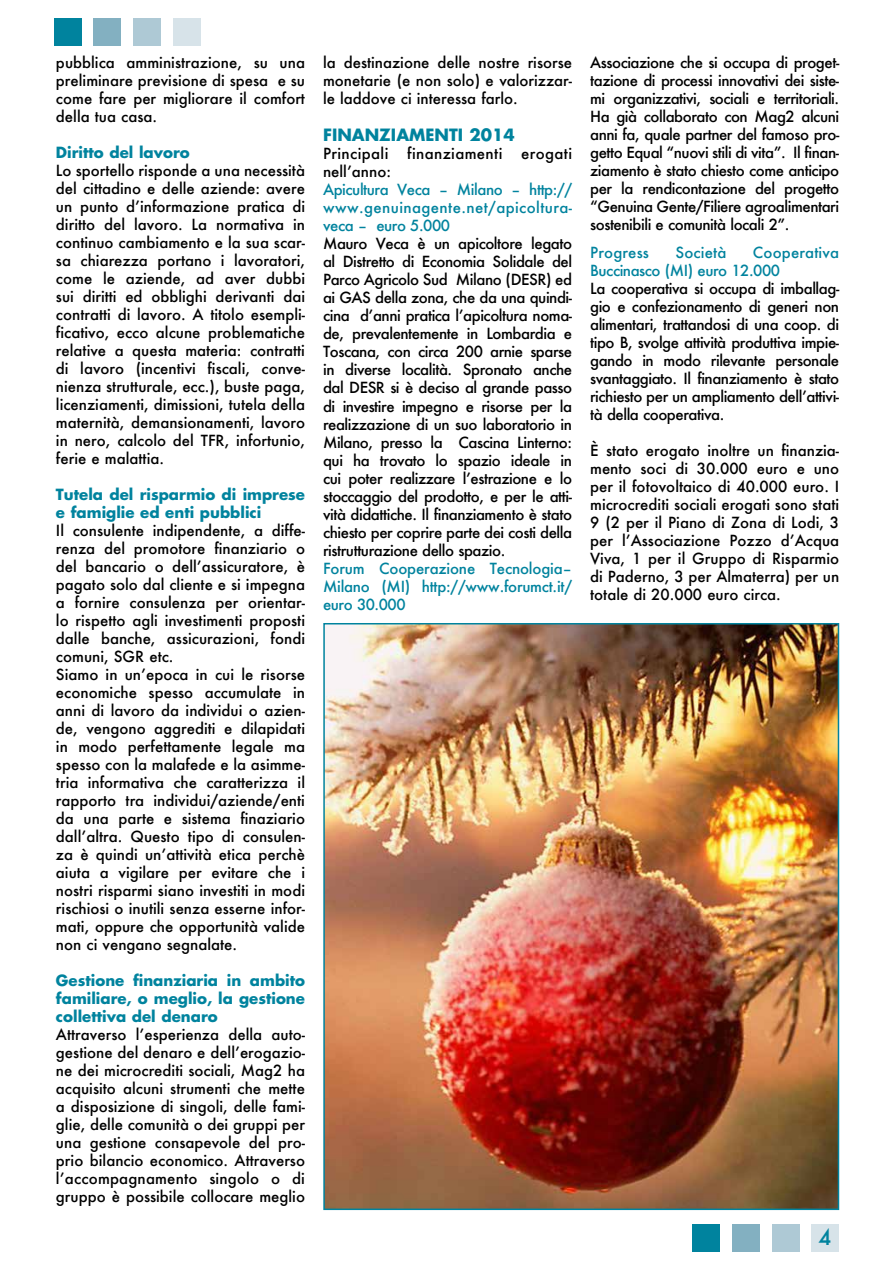
<style>
.page{position:relative;width:893px;height:1263px;background:#fff}
.page>*{position:absolute;margin:0;border:0;box-sizing:border-box;transform-origin:0 0}
.t1{font:500 21px "Futura";color:#00839e}
.t2{font:700 16.5px "Futura";color:#00839e}
.t3{font:500 15px/18px "Futura";color:#000;text-align:justify}
.t4{font:500 15px/18px "Futura";letter-spacing:-.01em;color:#00839e;text-align:justify}
.t5{font:700 15px/18px "Futura";color:#00839e}
.t6{font:500 15px/18px "Futura";letter-spacing:-.03em;color:#00839e}
.t7{font:500 15px "Futura";letter-spacing:.025em;color:#000}
.t8{font:500 15px "Futura";letter-spacing:.01em;color:#00839e}
</style>
<div class="page">
<div style="left:54px;top:18px;width:27px;height:27px;background:#00839e"></div>
<div style="left:94px;top:18px;width:27px;height:27px;background:#83b0c1"></div>
<div style="left:134px;top:18px;width:27px;height:27px;background:#aec9d5"></div>
<div style="left:173px;top:18px;width:27px;height:27px;background:#d7e3e9"></div>
<div style="left:692px;top:1225px;width:27px;height:27px;background:#00839e"></div>
<div style="left:732px;top:1225px;width:27px;height:27px;background:#83b0c1"></div>
<div style="left:772px;top:1225px;width:27px;height:27px;background:#aec9d5"></div>
<div style="left:812px;top:1225px;width:27px;height:27px;background:#d7e3e9"></div>
<img style="left:326px;top:626px;width:510px;height:581px">
<div style="left:323px;top:623px;width:516px;height:587px;border:2px solid #00839e"></div>
<p class="t3" style="left:56px;top:53px;width:251px">pubblica amministrazione, su una preliminare previsione di spesa e su come fare per migliorare il comfort della tua casa.</p>
<p class="t5" style="left:56px;top:143px;width:135px">Diritto del lavoro</p>
<p class="t3" style="left:56px;top:161px;width:251px">Lo sportello risponde a una necessità del cittadino e delle aziende: avere un punto d’informazione pratica di diritto del lavoro. La normativa in continuo cambiamento e la sua scar&shy;sa chiarezza portano i lavoratori, come le aziende, ad aver dubbi sui diritti ed obblighi derivanti dai contratti di lavoro. A titolo esempli&shy;ficativo, ecco alcune problematiche relative a questa materia: contratti di lavoro (incentivi fiscali, conve&shy;nienza strutturale, ecc.), buste paga, licenziamenti, dimissioni, tutela della maternità, demansionamenti, lavoro in nero, calcolo del TFR, infortunio, ferie e malattia.</p>
<p class="t5" style="left:56px;top:485px;width:251px">Tutela del risparmio di imprese e famiglie ed enti pubblici</p>
<p class="t3" style="left:56px;top:521px;width:251px;text-align:left">Il consulente indipendente, a diffe&shy;renza del promotore finanziario o del bancario o dell’assicuratore, è pagato solo dal cliente e si impegna a fornire consulenza per orientar&shy;lo rispetto agli investimenti proposti dalle banche, assicurazioni, fondi comuni, SGR etc.<br>Siamo in un’epoca in cui le risorse economiche spesso accumulate in anni di lavoro da individui o azien&shy;de, vengono aggrediti e dilapidati in modo perfettamente legale ma spesso con la malafede e la asimme&shy;tria informativa che caratterizza il rapporto tra individui/aziende/enti da una parte e sistema finaziario dall’altra. Questo tipo di consulen&shy;za è quindi un’attività etica perchè aiuta a vigilare per evitare che i nostri risparmi siano investiti in modi rischiosi o inutili senza esserne infor&shy;mati, oppure che opportunità valide non ci vengano segnalate.</p>
<p class="t5" style="left:56px;top:971px;width:251px;text-align:justify">Gestione finanziaria in ambito familiare, o meglio, la gestione collettiva del denaro</p>
<p class="t3" style="left:56px;top:1025px;width:251px">Attraverso l’esperienza della auto&shy;gestione del denaro e dell’erogazio&shy;ne dei microcrediti sociali, Mag2 ha acquisito alcuni strumenti che mette a disposizione di singoli, delle fami&shy;glie, delle comunità o dei gruppi per una gestione consapevole del pro&shy;prio bilancio economico. Attraverso l’accompagnamento singolo o di gruppo è possibile collocare meglio</p>
<p class="t3" style="left:323px;top:53px;width:251px">la destinazione delle nostre risorse monetarie (e non solo) e valorizzar&shy;le laddove ci interessa farlo.</p>
<p class="t2" style="left:323px;top:124px;width:12px">Finanziamenti</p>
<p class="t2" style="left:469px;top:124px;width:47px">2014</p>
<p class="t7" style="left:323px;top:144px;width:67px">Principali</p>
<p class="t7" style="left:407px;top:144px;width:97px">finanziamenti</p>
<p class="t7" style="left:521px;top:144px;width:52px">erogati</p>
<p class="t3" style="left:323px;top:163px;width:69px">nell’anno:</p>
<p class="t4" style="left:323px;top:181px;width:251px">Apicultura Veca – Milano – http:// www.genuinagente.net/apicoltura&shy;veca – euro 5.000</p>
<p class="t3" style="left:323px;top:235px;width:251px">Mauro Veca è un apicoltore legato al Distretto di Economia Solidale del Parco Agricolo Sud Milano (DESR) ed ai GAS della zona, che da una quindi&shy;cina d’anni pratica l’apicoltura noma&shy;de, prevalentemente in Lombardia e Toscana, con circa 200 arnie sparse in diverse località. Spronato anche dal DESR si è deciso al grande passo di investire impegno e risorse per la realizzazione di un suo laboratorio in Milano, presso la Cascina Linterno: qui ha trovato lo spazio ideale in cui poter realizzare l’estrazione e lo stoccaggio del prodotto, e per le atti&shy;vità didattiche. Il finanziamento è stato chiesto per coprire parte dei costi della ristrutturazione dello spazio.</p>
<p class="t4" style="left:323px;top:559px;width:251px">Forum Cooperazione Tecnologia– Milano (MI) http://www.forumct.it/ euro 30.000</p>
<p class="t3" style="left:590px;top:53px;width:251px">Associazione che si occupa di proget&shy;tazione di processi innovativi dei siste&shy;mi organizzativi, sociali e territoriali.<br>Ha già collaborato con Mag2 alcuni anni fa, quale partner del famoso pro&shy;getto Equal “nuovi stili di vita”. Il finan&shy;ziamento è stato chiesto come anticipo per la rendicontazione del progetto “Genuina Gente/Filiere agroalimentari sostenibili e comunità locali 2”.</p>
<p class="t8" style="left:590px;top:242px;width:60px">Progress</p>
<p class="t8" style="left:675px;top:242px;width:52px">Società</p>
<p class="t6" style="left:590px;top:243px;width:251px;text-indent:163px">Cooperativa<br>Buccinasco (MI) euro 12.000</p>
<p class="t3" style="left:590px;top:279px;width:251px">La cooperativa si occupa di imballag&shy;gio e confezionamento di generi non alimentari, trattandosi di una coop. di tipo B, svolge attività produttiva impie&shy;gando in modo rilevante personale svantaggiato. Il finanziamento è stato richiesto per un ampliamento dell’attivi&shy;tà della cooperativa.</p>
<p class="t3" style="left:590px;top:441px;width:251px">È stato erogato inoltre un finanzia&shy;mento soci di 30.000 euro e uno per il fotovoltaico di 40.000 euro. I microcrediti sociali erogati sono stati 9 (2 per il Piano di Zona di Lodi, 3 per l’Associazione Pozzo d’Acqua Viva, 1 per il Gruppo di Risparmio di Paderno, 3 per Almaterra) per un totale di 20.000 euro circa.</p>
<h1 class="t1" style="left:819px;top:1223px;width:14px">4</h1>
</div>
